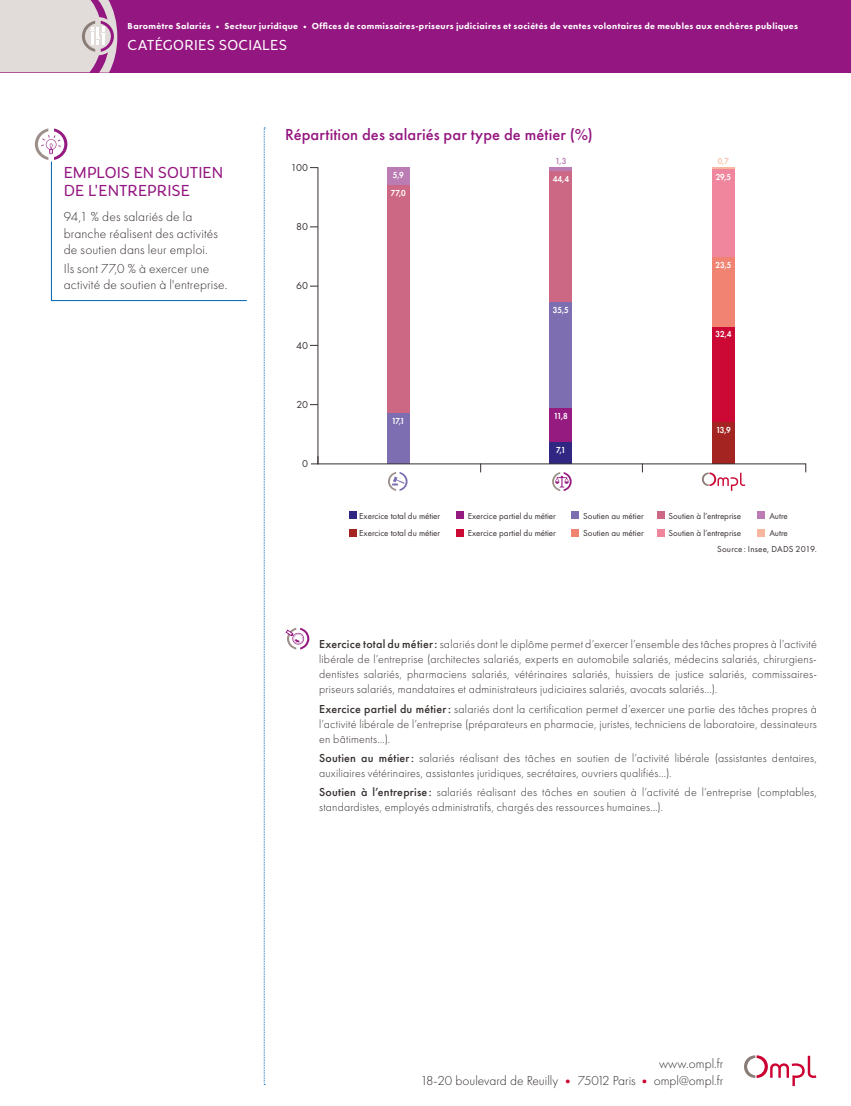
<style>
.page{position:relative;width:851px;height:1106px;background:#fff}
.page>*{position:absolute;margin:0;border:0;box-sizing:border-box;transform-origin:0 0}
.t1{font:500 16.5px "Futura PT";letter-spacing:.005em;color:#941680}
.t2{font:300 16.5px/18px "Congenial";color:#941680}
.t3{font:300 15px "Congenial";letter-spacing:.01em;color:#fff}
.t4{font:300 13.5px/16.5px "Futura PT";letter-spacing:.01em;color:#352f2d}
.t5{font:300 12px/15px "Futura PT";letter-spacing:.015em;color:#352f2d;text-align:justify}
.t6{font:10.5px "Futura PT";color:#37302f}
.t7{font:9px "Futura PT";color:#37302f}
.t8{font:800 9px "Futura PT";letter-spacing:.035em;color:#fff}
.t9{font:600 9px "Futura PT";letter-spacing:-.025em;color:#fff;scale:.9 1}
.t10{font:9px "Futura PT";letter-spacing:.025em;color:#352f2d}
.t11{font:600 9px "Futura PT";color:#bb7cb3;scale:.9 1}
.t12{font:600 9px "Futura PT";color:#f9c5af;scale:.9 1}
.s1{font-weight:500}
.s2{color:#cb0132}
</style>
<div class="page">
<div style="left:0;top:0;width:850px;height:72px;background:#941680"></div>
<svg style="left:264px;top:128px;width:1px;height:957px"></svg>
<svg style="left:744px;top:1055px;width:72px;height:31px"></svg>
<svg style="left:0;top:0;width:117px;height:73px;background:#dacbd2"></svg>
<div style="left:757px;top:512px;width:7px;height:7px;background:#bb7cb3"></div>
<div style="left:657px;top:511px;width:7px;height:7px;background:#cd6884"></div>
<div style="left:571px;top:511px;width:7px;height:8px;background:#7c6eb0"></div>
<div style="left:456px;top:512px;width:7px;height:7px;background:#951b81"></div>
<div style="left:349px;top:511px;width:7px;height:8px;background:#312783"></div>
<div style="left:757px;top:529px;width:7px;height:7px;background:#f7b69d"></div>
<div style="left:657px;top:529px;width:7px;height:7px;background:#f0869d"></div>
<div style="left:571px;top:529px;width:7px;height:7px;background:#f08372"></div>
<div style="left:456px;top:529px;width:7px;height:7px;background:#cc0935"></div>
<div style="left:349px;top:529px;width:7px;height:7px;background:#a42422"></div>
<svg style="left:388px;top:472px;width:19px;height:19px"></svg>
<svg style="left:552px;top:472px;width:19px;height:19px"></svg>
<svg style="left:701px;top:472px;width:44px;height:19px"></svg>
<div style="left:387px;top:168px;width:22px;height:17px;background:#bb7cb3"></div>
<hr style="left:549px;top:167px;width:23px;height:4px;background:#bb7cb3">
<hr style="left:712px;top:168px;width:22px;height:2px;background:#f7b69d">
<div style="left:387px;top:185px;width:22px;height:228px;background:#cd6884"></div>
<div style="left:549px;top:171px;width:23px;height:132px;background:#cd6884"></div>
<div style="left:712px;top:170px;width:22px;height:87px;background:#f0869d"></div>
<div style="left:387px;top:413px;width:22px;height:51px;background:#7c6eb0"></div>
<div style="left:549px;top:303px;width:23px;height:105px;background:#7c6eb0"></div>
<div style="left:712px;top:257px;width:22px;height:70px;background:#f08372"></div>
<div style="left:549px;top:408px;width:23px;height:35px;background:#951b81"></div>
<div style="left:712px;top:327px;width:22px;height:96px;background:#cc0935"></div>
<div style="left:549px;top:443px;width:23px;height:21px;background:#312783"></div>
<div style="left:712px;top:423px;width:22px;height:41px;background:#a42422"></div>
<hr style="left:318px;top:463px;width:487px;height:1px;background:#37302f">
<hr style="left:317px;top:168px;width:1px;height:296px;background:#37302f">
<svg style="left:311px;top:456px;width:7px;height:8px"></svg>
<svg style="left:285px;top:628px;width:24px;height:21px"></svg>
<svg style="left:35px;top:128px;width:212px;height:173px"></svg>
<p class="t8" style="left:128px;top:20px;width:671px">Baromètre Salariés • Secteur juridique • Offices de commissaires-priseurs judiciaires et sociétés de ventes volontaires de meubles aux enchères publiques</p>
<p class="t3" style="left:128px;top:36px;width:161px">CATÉGORIES SOCIALES</p>
<h1 class="t2" style="left:64px;top:164px;width:161px">EMPLOIS EN SOUTIEN<br>DE L'ENTREPRISE</h1>
<p class="t4" style="left:64px;top:209px;width:156px">94,1 % des salariés de la branche réalisent des activités de soutien dans leur emploi.</p>
<p class="t4" style="left:64px;top:260px;width:165px">Ils sont 77,0 % à exercer une activité de soutien à l'entreprise.</p>
<h1 class="t1" style="left:285px;top:125px;width:309px">Répartition des salariés par type de métier (%)</h1>
<p class="t6" style="left:291px;top:161px;width:19px">100</p>
<p class="t6" style="left:296px;top:220px;width:13px">80</p>
<p class="t6" style="left:296px;top:279px;width:13px">60</p>
<p class="t6" style="left:296px;top:339px;width:13px">40</p>
<p class="t6" style="left:296px;top:398px;width:13px">20</p>
<p class="t6" style="left:302px;top:457px;width:7px">0</p>
<p class="t9" style="left:392px;top:170px;width:14px">5,9</p>
<p class="t9" style="left:391px;top:187px;width:18px">77,0</p>
<p class="t9" style="left:391px;top:415px;width:16px">17,1</p>
<p class="t11" style="left:555px;top:155px;width:14px">1,3</p>
<p class="t12" style="left:717px;top:156px;width:14px">0,7</p>
<p class="t9" style="left:552px;top:173px;width:19px">44,4</p>
<p class="t9" style="left:715px;top:172px;width:19px">29,5</p>
<p class="t9" style="left:553px;top:305px;width:19px">35,5</p>
<p class="t9" style="left:554px;top:410px;width:17px">11,8</p>
<p class="t9" style="left:556px;top:445px;width:12px">7,1</p>
<p class="t9" style="left:715px;top:259px;width:19px">23,5</p>
<p class="t9" style="left:715px;top:329px;width:19px">32,4</p>
<p class="t9" style="left:716px;top:424px;width:18px">13,9</p>
<p class="t7" style="left:359px;top:510px;width:82px">Exercice total du métier</p>
<p class="t7" style="left:467px;top:510px;width:90px">Exercice partiel du métier</p>
<p class="t7" style="left:583px;top:510px;width:62px">Soutien au métier</p>
<p class="t7" style="left:668px;top:510px;width:74px">Soutien à l’entreprise</p>
<p class="t7" style="left:769px;top:510px;width:20px">Autre</p>
<p class="t7" style="left:359px;top:527px;width:82px">Exercice total du métier</p>
<p class="t7" style="left:467px;top:528px;width:90px">Exercice partiel du métier</p>
<p class="t7" style="left:583px;top:527px;width:62px">Soutien au métier</p>
<p class="t7" style="left:668px;top:528px;width:74px">Soutien à l’entreprise</p>
<p class="t7" style="left:769px;top:528px;width:20px">Autre</p>
<p class="t10" style="left:717px;top:543px;width:101px">Source: Insee, DADS 2019.</p>
<p class="t5" style="left:319px;top:637px;width:499px"><span class="s1">Exercice total du métier:</span> salariés dont le diplôme permet d’exercer l’ensemble des tâches propres à l’activité libérale de l’entreprise (architectes salariés, experts en automobile salariés, médecins salariés, chirurgiens&shy;dentistes salariés, pharmaciens salariés, vétérinaires salariés, huissiers de justice salariés, commissaires&shy;priseurs salariés, mandataires et administrateurs judiciaires salariés, avocats salariés…).</p>
<p class="t5" style="left:319px;top:701px;width:499px"><span class="s1">Exercice partiel du métier:</span> salariés dont la certification permet d’exercer une partie des tâches propres à l’activité libérale de l’entreprise (préparateurs en pharmacie, juristes, techniciens de laboratoire, dessinateurs en bâtiments…).</p>
<p class="t5" style="left:319px;top:750px;width:499px"><span class="s1">Soutien au métier:</span> salariés réalisant des tâches en soutien de l’activité libérale (assistantes dentaires, auxiliaires vétérinaires, assistantes juridiques, secrétaires, ouvriers qualifiés…).</p>
<p class="t5" style="left:319px;top:784px;width:499px"><span class="s1">Soutien à l’entreprise:</span> salariés réalisant des tâches en soutien à l’activité de l’entreprise (comptables, standardistes, employés administratifs, chargés des ressources humaines…).</p>
<p class="t4" style="left:420px;top:1055px;width:304px;text-align:right">www.ompl.fr<br>18-20 boulevard de Reuilly <span class="s2">•</span> 75012 Paris <span class="s2">•</span> ompl@ompl.fr</p>
</div>
